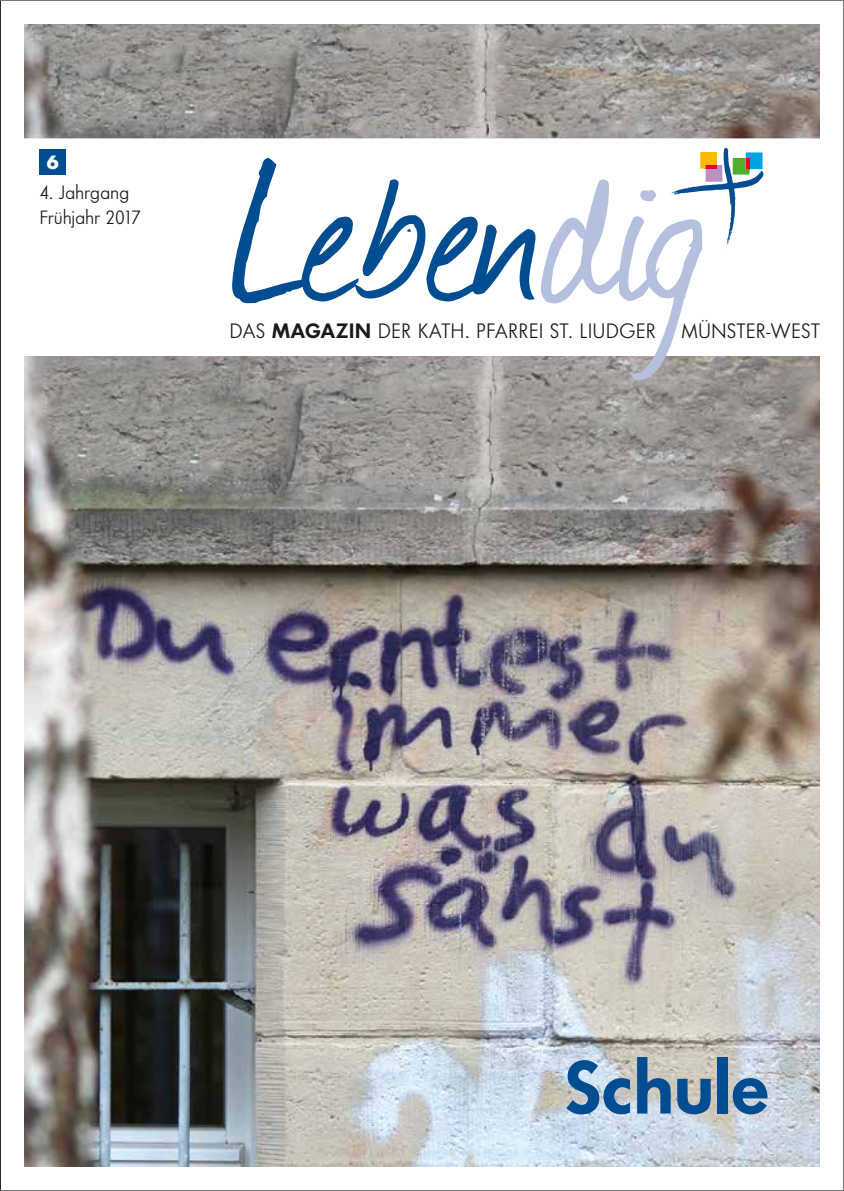
<style>
.page{position:relative;width:844px;height:1191px;background:#fff}
.page>*{position:absolute;margin:0;border:0;box-sizing:border-box;transform-origin:0 0}
.t1{font:600 78.75px "Futura No 2 D";color:#004d91}
.t2{font:21.88px "Futura No 2 D";letter-spacing:.035em;color:#1a1a18}
.t3{font:20.12px/24.2px "Futura No 2 D";letter-spacing:.02em;color:#1a1a18}
.t4{font:700 20.12px "Futura No 2 D";color:#fff}
.s1{font-weight:600}
</style>
<div class="page">
<img style="left:0;top:0;width:843px;height:1191px">
<p class="t4" style="left:46px;top:150px;width:14px">6</p>
<p class="t3" style="left:40px;top:181px;width:102px">4. Jahrgang<br>Frühjahr 2017</p>
<p class="t2" style="left:230px;top:318px;width:591px">DAS <span class="s1">MAGAZIN</span> DER KATH. PFARREI ST. LIUDGER MÜNSTER-WEST</p>
<h1 class="t1" style="left:564px;top:1041px;width:206px">Schule</h1>
</div>
